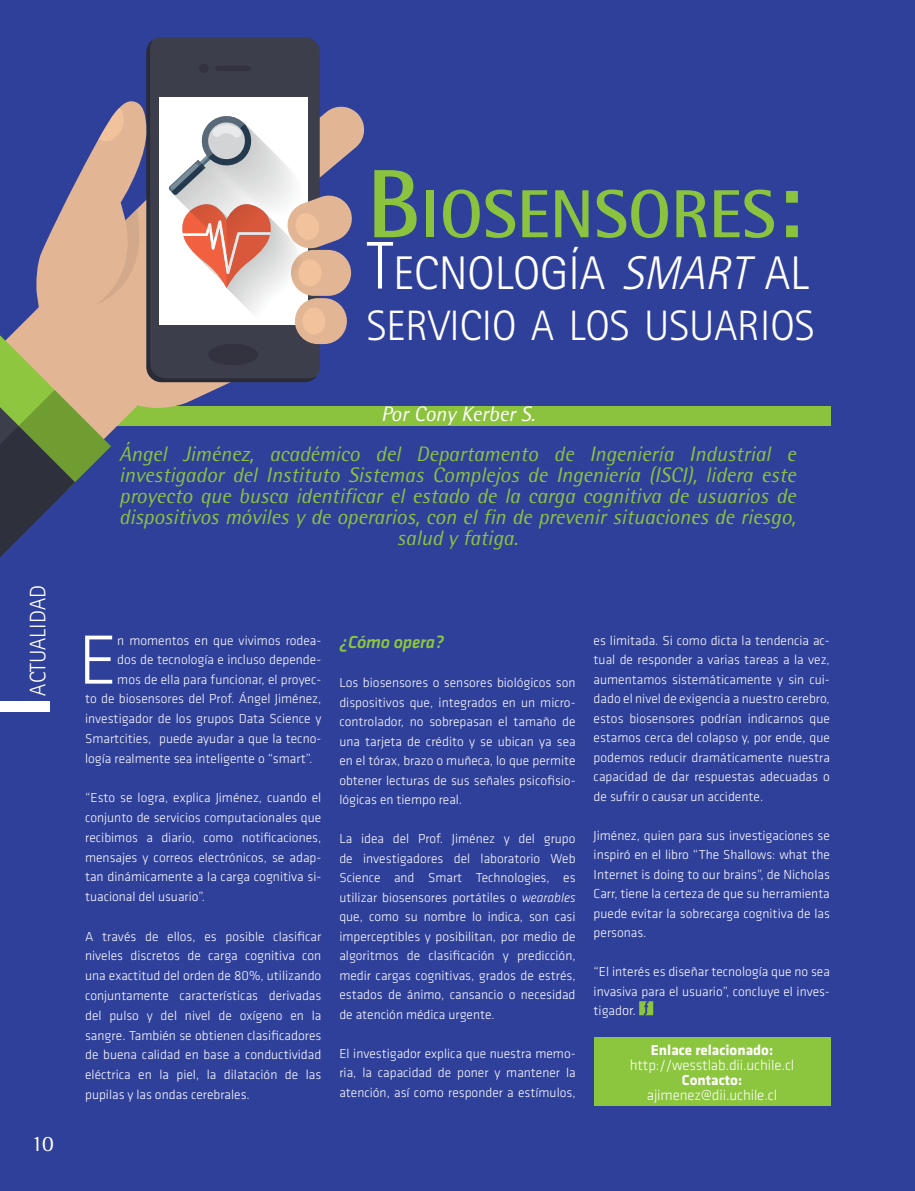
<style>
.page{position:relative;width:915px;height:1191px;background:#fff}
.page>*{position:absolute;margin:0;border:0;box-sizing:border-box;transform-origin:0 0}
.t1{font:300 72px "Klavika";color:#fff}
.t2{font:700 68.1px "Rotis Semi Sans Std";color:#8bc33e}
.t3{font:300 47.25px "Rotis Sans Serif Std";color:#fff}
.t4{font:300 42.6px "Rotis Sans Serif Std";color:#fff}
.t5{font:300 22.5px "Rotis Sans Serif Std";color:#fff}
.t6{font:22.5px "Rotis Semi Serif Std";color:#fff}
.t7{font:italic 21px/21px "Rotis Semi Sans Std";color:#8bc33e;text-align:center}
.t8{font:italic 21px "Rotis Semi Sans Std";color:#fff}
.t9{font:italic 500 18px "Klavika";letter-spacing:-.01em;color:#8cc63e}
.t10{font:300 15px "Klavika";letter-spacing:-.01em;color:#fff}
.t11{font:700 15px "Klavika";color:#fff}
.t12{font:300 13.5px/19.5px "Klavika";color:#fff;text-align:justify}
.s1{font-size:97.2px}
.s2{font-size:67.5px}
.s3{font-style:italic}
.s4{font-size:14.25px}
</style>
<div class="page">
<div style="left:0;top:0;width:914px;height:1191px;background:#2f409a"></div>
<div style="left:0;top:701px;width:50px;height:11px;background:#fff"></div>
<svg style="left:639px;top:1001px;width:14px;height:14px"></svg>
<div style="left:593px;top:1037px;width:237px;height:69px;background:#8cc63e"></div>
<div style="left:86px;top:406px;width:744px;height:19px;background:#8bc33e"></div>
<div style="left:146px;top:40px;width:171px;height:57px;background:#3c3e4c"></div>
<div style="left:215px;top:66px;width:36px;height:5px;background:#32333f;border-radius:3px"></div>
<div style="left:199px;top:64px;width:9px;height:9px;background:#32333f;border-radius:50%"></div>
<svg style="left:0;top:97px;width:367px;height:460px"></svg>
<h3 class="t5" style="left:25px;top:695px;width:112px;rotate:-90deg">ACTUALIDAD</h3>
<h3 class="t6" style="left:31px;top:1130px;width:24px">10</h3>
<h2 class="t2" style="left:367px;top:172px;width:437px"><span class="s1">B</span>IOSENSORES<span class="s1">:</span></h2>
<h3 class="t3" style="left:367px;top:245px;width:443px"><span class="s2">T</span>ECNOLOGÍA <span class="s3">SMART</span>AL</h3>
<h3 class="t4" style="left:367px;top:301px;width:449px">SERVICIO A LOS USUARIOS</h3>
<h3 class="t8" style="left:381px;top:401px;width:155px">Por Cony Kerber S.</h3>
<p class="t7" style="left:119px;top:443px;width:678px">Ángel Jiménez, académico del Departamento de Ingeniería Industrial e investigador del Instituto Sistemas Complejos de Ingeniería (ISCI), lidera este proyecto que busca identificar el estado de la carga cognitiva de usuarios de dispositivos móviles y de operarios, con el fin de prevenir situaciones de riesgo, salud y fatiga.</p>
<h1 class="t1" style="left:79px;top:620px;width:40px">E</h1>
<p class="t12" style="left:117px;top:630px;width:205px">n momentos en que vivimos rodea-</p>
<p class="t12" style="left:117px;top:650px;width:205px">dos de tecnología e incluso depende-</p>
<p class="t12" style="left:117px;top:669px;width:205px">mos de ella para funcionar, el proyec-</p>
<p class="t12" style="left:85px;top:689px;width:238px">to de biosensores del Prof. Ángel Jiménez,</p>
<p class="t12" style="left:85px;top:709px;width:238px">investigador de los grupos Data Science y</p>
<p class="t12" style="left:85px;top:729px;width:238px">Smartcities, puede ayudar a que la tecno-</p>
<p class="t12" style="left:85px;top:748px;width:229px">logía realmente sea inteligente o “smart”.</p>
<p class="t12" style="left:85px;top:788px;width:238px">“Esto se logra, explica Jiménez, cuando el conjunto de servicios computacionales que recibimos a diario, como notificaciones, mensajes y correos electrónicos, se adap&shy;tan dinámicamente a la carga cognitiva si&shy;tuacional del usuario”.</p>
<p class="t12" style="left:85px;top:926px;width:238px">A través de ellos, es posible clasificar niveles discretos de carga cognitiva con una exactitud del orden de 80%, utilizando conjuntamente características derivadas del pulso y del nivel de oxígeno en la sangre. También se obtienen clasificadores de buena calidad en base a conductividad eléctrica en la piel, la dilatación de las pupilas y las ondas cerebrales.</p>
<h3 class="t9" style="left:339px;top:630px;width:106px">¿Cómo opera?</h3>
<p class="t12" style="left:339px;top:673px;width:238px">Los biosensores o sensores biológicos son dispositivos que, integrados en un micro&shy;controlador, no sobrepasan el tamaño de una tarjeta de crédito y se ubican ya sea en el tórax, brazo o muñeca, lo que permite obtener lecturas de sus señales psicofisio&shy;lógicas en tiempo real.</p>
<p class="t12" style="left:339px;top:829px;width:238px">La idea del Prof. Jiménez y del grupo de investigadores del laboratorio Web Science and Smart Technologies, es utilizar biosensores portátiles o <span class="s3">wearables </span>que, como su nombre lo indica, son casi imperceptibles y posibilitan, por medio de algoritmos de clasificación y predicción, medir cargas cognitivas, grados de estrés, estados de ánimo, cansancio o necesidad de atención médica urgente.</p>
<p class="t12" style="left:339px;top:1043px;width:238px">El investigador explica que nuestra memo&shy;ria, la capacidad de poner y mantener la atención, así como responder a estímulos,</p>
<p class="t12" style="left:593px;top:630px;width:238px">es limitada. Si como dicta la tendencia ac&shy;tual de responder a varias tareas a la vez, aumentamos sistemáticamente y sin cui&shy;dado el nivel de exigencia a nuestro cerebro, estos biosensores podrían indicarnos que estamos cerca del colapso y, por ende, que podemos reducir dramáticamente nuestra capacidad de dar respuestas adecuadas o de sufrir o causar un accidente.</p>
<p class="t12" style="left:593px;top:825px;width:238px">Jiménez, quien para sus investigaciones se inspiró en el libro “The Shallows: what the Internet is doing to our brains”, de Nicholas Carr, tiene la certeza de que su herramienta puede evitar la sobrecarga cognitiva de las personas.</p>
<p class="t12" style="left:593px;top:962px;width:238px">“El interés es diseñar tecnología que no sea invasiva para el usuario”, concluye el inves&shy;tigad<span class="s4">or.</span></p>
<p class="t11" style="left:650px;top:1041px;width:124px">Enlace relacionado:</p>
<p class="t10" style="left:629px;top:1056px;width:166px">http://wesstlab.dii.uchile.cl</p>
<p class="t11" style="left:681px;top:1071px;width:62px">Contacto:</p>
<p class="t10" style="left:646px;top:1086px;width:132px">ajimenez@dii.uchile.cl</p>
</div>
